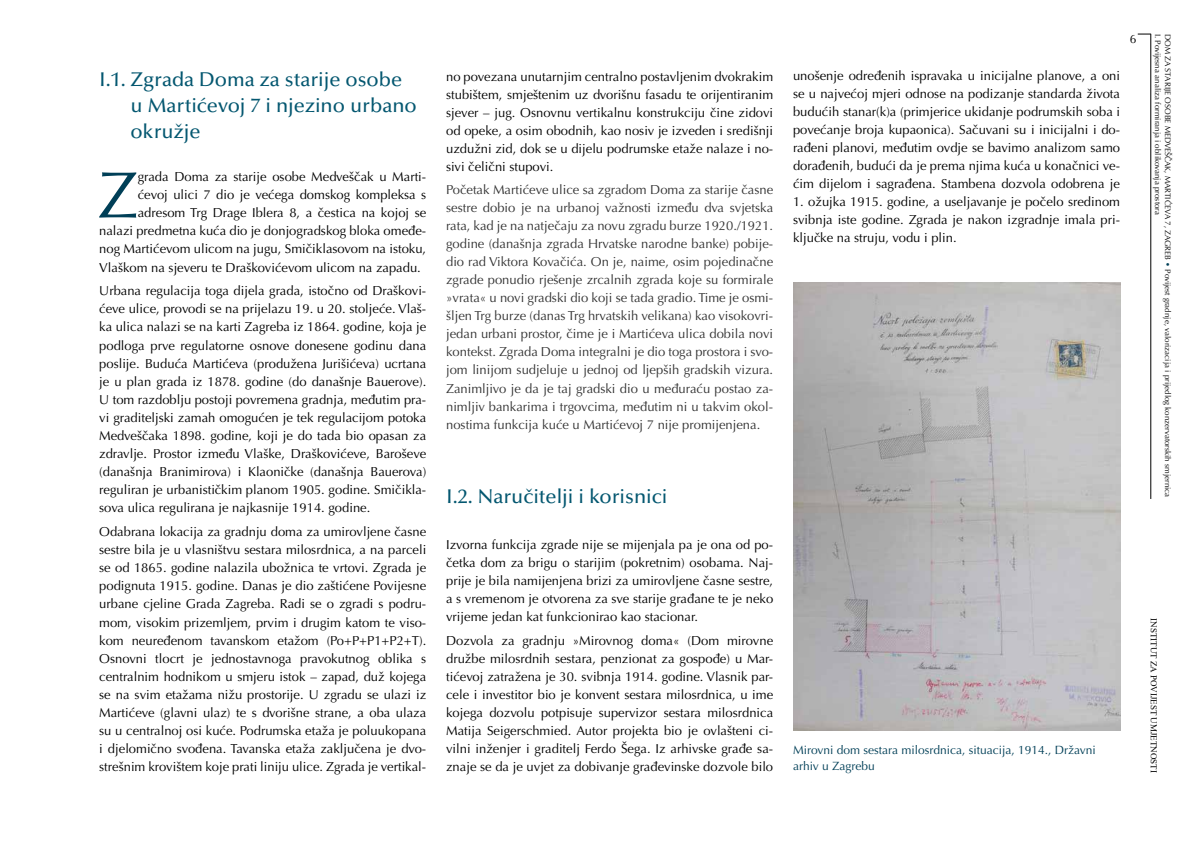
<style>
.page{position:relative;width:1191px;height:842px;background:#fff}
.page>*{position:absolute;margin:0;border:0;box-sizing:border-box;transform-origin:0 0}
.t1{font:65.6px "Optima LT Pro";color:#003f57}
.t2{font:500 20px/26.1px "Optima LT Pro";color:#045770}
.t3{font:13px/18.1px "Optima LT Pro";color:#000;text-align:justify}
.t4{font:13px/18px "Optima LT Pro";color:#333;text-align:justify}
.t5{font:12px/16px "Optima LT Pro";color:#003f57}
.t6{font:12px "Optima LT Pro";color:#000}
.t7{font:9px "Times New Roman";color:#000}
.t8{font:8px/9.8px "Optima LT Pro";color:#000}
.s1{color:#003f57}
</style>
<div class="page">
<hr style="left:1150px;top:34px;width:1px;height:465px;background:#000">
<svg style="left:1137px;top:34px;width:13px;height:1px"></svg>
<img style="left:793px;top:283px;width:327px;height:447px">
<h2 class="t2" style="left:130px;top:66px;width:288px;text-indent:-31px">I.1. Zgrada Doma za starije osobe u Martićevoj 7 i njezino urbano okružje</h2>
<h1 class="t1" style="left:98px;top:154px;width:42px">Z</h1>
<p class="t3" style="left:138px;top:168px;width:290px">grada Doma za starije osobe Medveščak u Marti-</p>
<p class="t3" style="left:138px;top:186px;width:290px">ćevoj ulici 7 dio je većega domskog kompleksa s</p>
<p class="t3" style="left:138px;top:204px;width:290px">adresom Trg Drage Iblera 8, a čestica na kojoj se</p>
<p class="t3" style="left:99px;top:222px;width:328px">nalazi predmetna kuća dio je donjogradskog bloka omeđe-</p>
<p class="t3" style="left:99px;top:240px;width:328px">nog Martićevom ulicom na jugu, Smičiklasovom na istoku,</p>
<p class="t3" style="left:99px;top:258px;width:323px">Vlaškom na sjeveru te Draškovićevom ulicom na zapadu.</p>
<p class="t3" style="left:99px;top:282px;width:328px">Urbana regulacija toga dijela grada, istočno od Draškovi&shy;ćeve ulice, provodi se na prijelazu 19. u 20. stoljeće. Vlaš&shy;ka ulica nalazi se na karti Zagreba iz 1864. godine, koja je podloga prve regulatorne osnove donesene godinu dana poslije. Buduća Martićeva (produžena Jurišićeva) ucrtana je u plan grada iz 1878. godine (do današnje Bauerove).<br>U tom razdoblju postoji povremena gradnja, međutim pra&shy;vi graditeljski zamah omogućen je tek regulacijom potoka Medveščaka 1898. godine, koji je do tada bio opasan za zdravlje. Prostor između Vlaške, Draškovićeve, Baroševe (današnja Branimirova) i Klaoničke (današnja Bauerova) reguliran je urbanističkim planom 1905. godine. Smičikla&shy;sova ulica regulirana je najkasnije 1914. godine.</p>
<p class="t3" style="left:99px;top:523px;width:328px">Odabrana lokacija za gradnju doma za umirovljene časne sestre bila je u vlasništvu sestara milosrdnica, a na parceli se od 1865. godine nalazila ubožnica te vrtovi. Zgrada je podignuta 1915. godine. Danas je dio zaštićene Povijesne urbane cjeline Grada Zagreba. Radi se o zgradi s podru&shy;mom, visokim prizemljem, prvim i drugim katom te viso&shy;kom neuređenom tavanskom etažom (Po+P+P1+P2+T).<br>Osnovni tlocrt je jednostavnoga pravokutnog oblika s centralnim hodnikom u smjeru istok – zapad, duž kojega se na svim etažama nižu prostorije. U zgradu se ulazi iz Martićeve (glavni ulaz) te s dvorišne strane, a oba ulaza su u centralnoj osi kuće. Podrumska etaža je poluukopana i djelomično svođena. Tavanska etaža zaključena je dvo&shy;strešnim krovištem koje prati liniju ulice. Zgrada je vertikal-</p>
<p class="t3" style="left:446px;top:67px;width:328px">no povezana unutarnjim centralno postavljenim dvokrakim stubištem, smještenim uz dvorišnu fasadu te orijentiranim sjever – jug. Osnovnu vertikalnu konstrukciju čine zidovi od opeke, a osim obodnih, kao nosiv je izveden i središnji uzdužni zid, dok se u dijelu podrumske etaže nalaze i no&shy;sivi čelični stupovi.</p>
<p class="t4" style="left:446px;top:181px;width:328px">Početak Martićeve ulice sa zgradom Doma za starije časne sestre dobio je na urbanoj važnosti između dva svjetska rata, kad je na natječaju za novu zgradu burze 1920./1921. godine (današnja zgrada Hrvatske narodne banke) pobije&shy;dio rad Viktora Kovačića. On je, naime, osim pojedinačne zgrade ponudio rješenje zrcalnih zgrada koje su formirale »vrata« u novi gradski dio koji se tada gradio. Time je osmi&shy;šljen Trg burze (danas Trg hrvatskih velikana) kao visokovri&shy;jedan urbani prostor, čime je i Martićeva ulica dobila novi kontekst. Zgrada Doma integralni je dio toga prostora i svo&shy;jom linijom sudjeluje u jednoj od ljepših gradskih vizura.<br>Zanimljivo je da je taj gradski dio u međuraću postao za&shy;nimljiv bankarima i trgovcima, međutim ni u takvim okol&shy;nostima funkcija kuće u Martićevoj 7 nije promijenjena.</p>
<h2 class="t2" style="left:446px;top:483px;width:223px">I.2. Naručitelji i korisnici</h2>
<p class="t3" style="left:446px;top:536px;width:328px">Izvorna funkcija zgrade nije se mijenjala pa je ona od po&shy;četka dom za brigu o starijim (pokretnim) osobama. Naj&shy;prije je bila namijenjena brizi za umirovljene časne sestre, a s vremenom je otvorena za sve starije građane te je neko vrijeme jedan kat funkcionirao kao stacionar.</p>
<p class="t3" style="left:446px;top:632px;width:328px">Dozvola za gradnju »Mirovnog doma« (Dom mirovne družbe milosrdnih sestara, penzionat za gospođe) u Mar&shy;tićevoj zatražena je 30. svibnja 1914. godine. Vlasnik par&shy;cele i investitor bio je konvent sestara milosrdnica, u ime kojega dozvolu potpisuje supervizor sestara milosrdnica Matija Seigerschmied. Autor projekta bio je ovlašteni ci&shy;vilni inženjer i graditelj Ferdo Šega. Iz arhivske građe sa&shy;znaje se da je uvjet za dobivanje građevinske dozvole bilo</p>
<p class="t3" style="left:793px;top:67px;width:328px">unošenje određenih ispravaka u inicijalne planove, a oni se u najvećoj mjeri odnose na podizanje standarda života budućih stanar(k)a (primjerice ukidanje podrumskih soba i povećanje broja kupaonica). Sačuvani su i inicijalni i do&shy;rađeni planovi, međutim ovdje se bavimo analizom samo dorađenih, budući da je prema njima kuća u konačnici ve&shy;ćim dijelom i sagrađena. Stambena dozvola odobrena je</p>
<p class="t3" style="left:793px;top:193px;width:328px">1. ožujka 1915. godine, a useljavanje je počelo sredinom svibnja iste godine. Zgrada je nakon izgradnje imala pri&shy;ključke na struju, vodu i plin.</p>
<p class="t6" style="left:1129px;top:31px;width:8px">6</p>
<p class="t8" style="left:1172px;top:34px;width:465px;rotate:90deg">DOM ZA STARIJE OSOBE MEDVEŠČAK, MARTIĆEVA 7, ZAGREB <span class="s1">•</span> Povijest gradnje, valorizacija i prijedlog konzervatorskih smjernica<br>I. Povijesna analiza formiranja i oblikovanja prostora</p>
<p class="t5" style="left:793px;top:741px;width:304px">Mirovni dom sestara milosrdnica, situacija, 1914., Državni arhiv u Zagrebu</p>
<p class="t7" style="left:1160px;top:618px;width:156px;rotate:90deg">INSTITUT ZA POVIJEST UMJETNOSTI</p>
</div>
